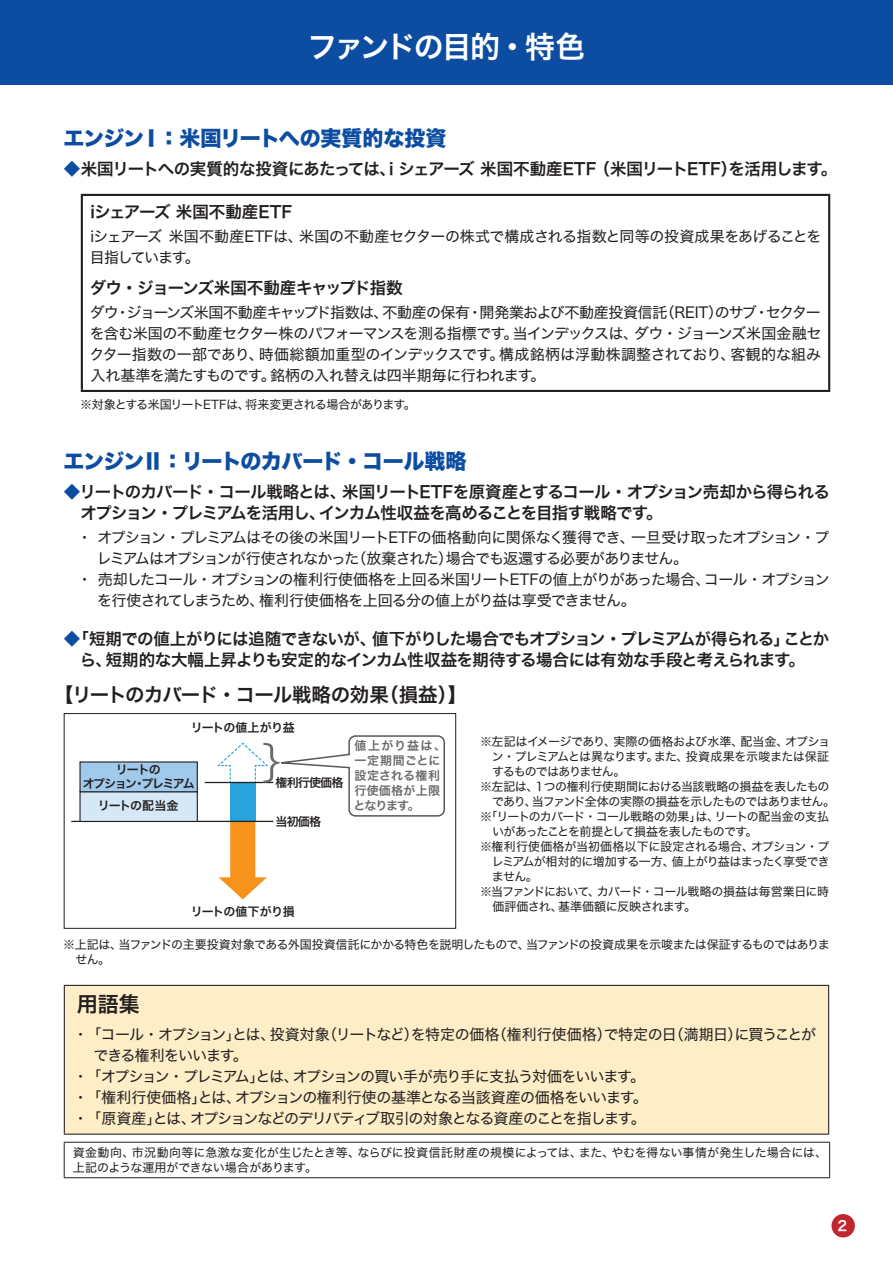
<style>
.page{position:relative;width:893px;height:1263px;background:#fff}
.page>*{position:absolute;margin:0;border:0;box-sizing:border-box;transform-origin:0 0}
.t1{font:30px "Hira Kaku Std N W6";letter-spacing:-.08em;color:#fff}
.t2{font:21px "Hira Kaku Std N W8";letter-spacing:-.045em;color:#0d4da1}
.t3{font:21px "Hira Kaku Std N W6";color:#231f20}
.t4{font:19.5px "Hira Kaku Std N W6";letter-spacing:-.045em;color:#231f20}
.t5{font:16.5px/21px "Hira Kaku Std N W6";letter-spacing:-.045em;color:#231f20}
.t6{font:16.5px "Hira Kaku Std N W6";color:#231f20}
.t7{font:15px/21px "Hira Kaku Std N W4";letter-spacing:-.055em;color:#231f20;text-align:justify}
.t8{font:15px/21px "Hira Kaku Std N W4";letter-spacing:-.025em;color:#231f20}
.t9{font:15px "Hira Kaku Std N W4";letter-spacing:-.075em;color:#231f20}
.t10{font:15px "Hira Kaku Std N W4";letter-spacing:-.08em;color:#231f20}
.t11{font:15px "Hira Kaku Std N W4";letter-spacing:-.03em;color:#231f20}
.t12{font:13.8px "Hira Kaku Std N W6";color:#fff}
.t13{font:12px/15px "Hira Kaku Std N W4";letter-spacing:-.04em;color:#231f20}
.t14{font:12px/15px "Hira Kaku Std N W4";letter-spacing:.005em;color:#231f20}
.t15{font:12px/15px "Hira Kaku Std N W6";letter-spacing:.025em;color:#68686b}
.t16{font:12px "Hira Kaku Std N W4";letter-spacing:-.065em;color:#231f20}
.t17{font:12px "Hira Kaku Std N W4";letter-spacing:-.01em;color:#231f20}
.t18{font:12px "Hira Kaku Std N W4";letter-spacing:-.075em;color:#231f20}
.t19{font:12px "Hira Kaku Std N W6";letter-spacing:-.04em;color:#231f20}
.t20{font:12px/14.4px "Hira Kaku Std N W6";letter-spacing:-.12em;color:#231f20;text-align:center}
.t21{font:12px "Hira Kaku Std N W4";letter-spacing:-.08em;color:#231f20}
.t22{font:12px "Hira Kaku Std N W6";letter-spacing:-.07em;color:#231f20}
.t23{font:12px "Hira Kaku Std N W6";letter-spacing:-.03em;color:#231f20}
.s1{color:#0d4da1}
</style>
<div class="page">
<div style="left:831px;top:1214px;width:24px;height:23px;background:#c0262d;border-radius:50%"></div>
<div style="left:0;top:0;width:893px;height:85px;background:#0d4da1"></div>
<hr style="left:64px;top:1142px;width:766px;height:1px;background:#231f20">
<hr style="left:64px;top:1143px;width:1px;height:34px;background:#231f20">
<hr style="left:829px;top:1143px;width:1px;height:34px;background:#231f20">
<hr style="left:64px;top:1177px;width:766px;height:1px;background:#231f20">
<hr style="left:81px;top:194px;width:749px;height:2px;background:#231f20">
<hr style="left:81px;top:196px;width:2px;height:194px;background:#231f20">
<hr style="left:828px;top:196px;width:2px;height:194px;background:#231f20">
<hr style="left:81px;top:390px;width:749px;height:2px;background:#231f20">
<div style="left:64px;top:713px;width:392px;height:216px;border:1px solid #231f20"></div>
<div style="left:230px;top:782px;width:25px;height:39px;background:#2aa2db"></div>
<svg style="left:219px;top:822px;width:48px;height:77px"></svg>
<hr style="left:71px;top:821px;width:202px;height:1px;background:#231f20">
<hr style="left:205px;top:782px;width:68px;height:1px;background:#231f20">
<div style="left:348px;top:735px;width:97px;height:82px;border:2px solid #57585a;border-radius:6px"></div>
<div style="left:80px;top:792px;width:117px;height:29px;background:#d6e8f6"></div>
<div style="left:79px;top:791px;width:119px;height:31px;border:1px solid #231f20"></div>
<div style="left:80px;top:762px;width:117px;height:30px;background:#a0c9eb"></div>
<div style="left:79px;top:761px;width:119px;height:31px;border:1px solid #231f20"></div>
<svg style="left:216px;top:742px;width:135px;height:42px"></svg>
<div style="left:64px;top:985px;width:765px;height:149px;background:#feeec8"></div>
<hr style="left:64px;top:985px;width:765px;height:1px;background:#231f20">
<hr style="left:64px;top:986px;width:1px;height:147px;background:#231f20">
<hr style="left:828px;top:986px;width:1px;height:147px;background:#231f20">
<hr style="left:64px;top:1133px;width:765px;height:2px;background:#231f20">
<h1 class="t1" style="left:307px;top:24px;width:280px">ファンドの目的・特色</h1>
<h2 class="t2" style="left:64px;top:127px;width:384px">エンジンⅠ：米国リートへの実質的な投資</h2>
<p class="t5" style="left:64px;top:159px;width:775px"><span class="s1">◆</span>米国リートへの実質的な投資にあたっては、i シェアーズ米国不動産ETF（米国リートETF）を活用します。</p>
<p class="t6" style="left:90px;top:199px;width:203px">iシェアーズ米国不動産ETF</p>
<p class="t8" style="left:90px;top:226px;width:733px">iシェアーズ米国不動産ETFは、米国の不動産セクターの株式で構成される指数と同等の投資成果をあげることを目指しています。</p>
<p class="t5" style="left:90px;top:277px;width:314px">ダウ・ジョーンズ米国不動産キャップド指数</p>
<p class="t7" style="left:90px;top:301px;width:733px">ダウ・ジョーンズ米国不動産キャップド指数は、不動産の保有・開発業および不動産投資信託（REIT）のサブ・セクターを含む米国の不動産セクター株のパフォーマンスを測る指標です。当インデックスは、ダウ・ジョーンズ米国金融セクター指数の一部であり、時価総額加重型のインデックスです。構成銘柄は浮動株調整されており、客観的な組み入れ基準を満たすものです。銘柄の入れ替えは四半期毎に行われます。</p>
<p class="t13" style="left:80px;top:397px;width:337px">※対象とする米国リートETFは、将来変更される場合があります。</p>
<h2 class="t2" style="left:64px;top:449px;width:404px">エンジンⅡ：リートのカバード・コール戦略</h2>
<p class="t5" style="left:80px;top:481px;width:751px;text-indent:-17px"><span class="s1">◆</span>リートのカバード・コール戦略とは、米国リートETFを原資産とするコール・オプション売却から得られるオプション・プレミアムを活用し、インカム性収益を高めることを目指す戦略です。</p>
<p class="t7" style="left:77px;top:526px;width:754px">・オプション・プレミアムはその後の米国リートETFの価格動向に関係なく獲得でき、一旦受け取ったオプション・プ</p>
<p class="t7" style="left:97px;top:547px;width:593px">レミアムはオプションが行使されなかった（放棄された）場合でも返還する必要がありません。</p>
<p class="t7" style="left:77px;top:568px;width:754px">・売却したコール・オプションの権利行使価格を上回る米国リートETFの値上がりがあった場合、コール・オプション</p>
<p class="t7" style="left:97px;top:589px;width:540px">を行使されてしまうため、権利行使価格を上回る分の値上がり益は享受できません。</p>
<p class="t5" style="left:64px;top:629px;width:767px;text-align:center"><span class="s1">◆</span>「短期での値上がりには追随できないが、値下がりした場合でもオプション・プレミアムが得られる」ことから、短期的な大幅上昇よりも安定的なインカム性収益を期待する場合には有効な手段と考えられます。</p>
<h3 class="t4" style="left:54px;top:680px;width:414px">【リートのカバード・コール戦略の効果（損益）】</h3>
<p class="t19" style="left:191px;top:718px;width:105px">リートの値上がり益</p>
<p class="t13" style="left:480px;top:734px;width:352px">※左記はイメージであり、実際の価格および水準、配当金、オプショ</p>
<p class="t13" style="left:492px;top:749px;width:339px">ン・プレミアムとは異なります。また、投資成果を示唆または保証</p>
<p class="t21" style="left:492px;top:762px;width:135px">するものではありません。</p>
<p class="t13" style="left:480px;top:779px;width:351px">※左記は、１つの権利行使期間における当該戦略の損益を表したもの</p>
<p class="t16" style="left:492px;top:792px;width:345px">であり、当ファンド全体の実際の損益を示したものではありません。</p>
<p class="t13" style="left:480px;top:809px;width:351px">※「リートのカバード・コール戦略の効果」は、リートの配当金の支払</p>
<p class="t18" style="left:492px;top:822px;width:267px">いがあったことを前提として損益を表したものです。</p>
<p class="t17" style="left:480px;top:837px;width:351px">※権利行使価格が当初価格以下に設定される場合、オプション・プ</p>
<p class="t13" style="left:492px;top:854px;width:340px">レミアムが相対的に増加する一方、値上がり益はまったく享受でき</p>
<p class="t13" style="left:492px;top:869px;width:47px">ません。</p>
<p class="t13" style="left:480px;top:884px;width:351px">※当ファンドにおいて、カバード・コール戦略の損益は毎営業日に時</p>
<p class="t13" style="left:492px;top:899px;width:205px">価評価され、基準価額に反映されます。</p>
<p class="t13" style="left:75px;top:937px;width:756px;text-indent:-12px">※上記は、当ファンドの主要投資対象である外国投資信託にかかる特色を説明したもので、当ファンドの投資成果を示唆または保証するものではありません。</p>
<h2 class="t3" style="left:77px;top:988px;width:64px">用語集</h2>
<p class="t7" style="left:73px;top:1024px;width:744px">・「コール・オプション」とは、投資対象（リートなど）を特定の価格（権利行使価格）で特定の日（満期日）に買うことが</p>
<p class="t7" style="left:93px;top:1045px;width:156px">できる権利をいいます。</p>
<p class="t9" style="left:73px;top:1065px;width:573px">・「オプション・プレミアム」とは、オプションの買い手が売り手に支払う対価をいいます。</p>
<p class="t11" style="left:73px;top:1086px;width:576px">・「権利行使価格」とは、オプションの権利行使の基準となる当該資産の価格をいいます。</p>
<p class="t10" style="left:73px;top:1107px;width:574px">・「原資産」とは、オプションなどのデリバティブ取引の対象となる資産のことを指します。</p>
<p class="t15" style="left:354px;top:739px;width:93px">値上がり益は、一定期間ごとに設定される権利行使価格が上限</p>
<p class="t20" style="left:83px;top:763px;width:113px">リートの<br>オプション・プレミアム</p>
<p class="t22" style="left:276px;top:773px;width:69px">権利行使価格</p>
<p class="t23" style="left:98px;top:797px;width:82px">リートの配当金</p>
<p class="t15" style="left:353px;top:799px;width:68px">となります。</p>
<p class="t22" style="left:276px;top:812px;width:47px">当初価格</p>
<p class="t19" style="left:191px;top:902px;width:105px">リートの値下がり損</p>
<p class="t14" style="left:73px;top:1145px;width:756px">資金動向、市況動向等に急激な変化が生じたとき等、ならびに投資信託財産の規模によっては、また、やむを得ない事情が発生した場合には、上記のような運用ができない場合があります。</p>
<p class="t12" style="left:838px;top:1215px;width:11px">2</p>
</div>
